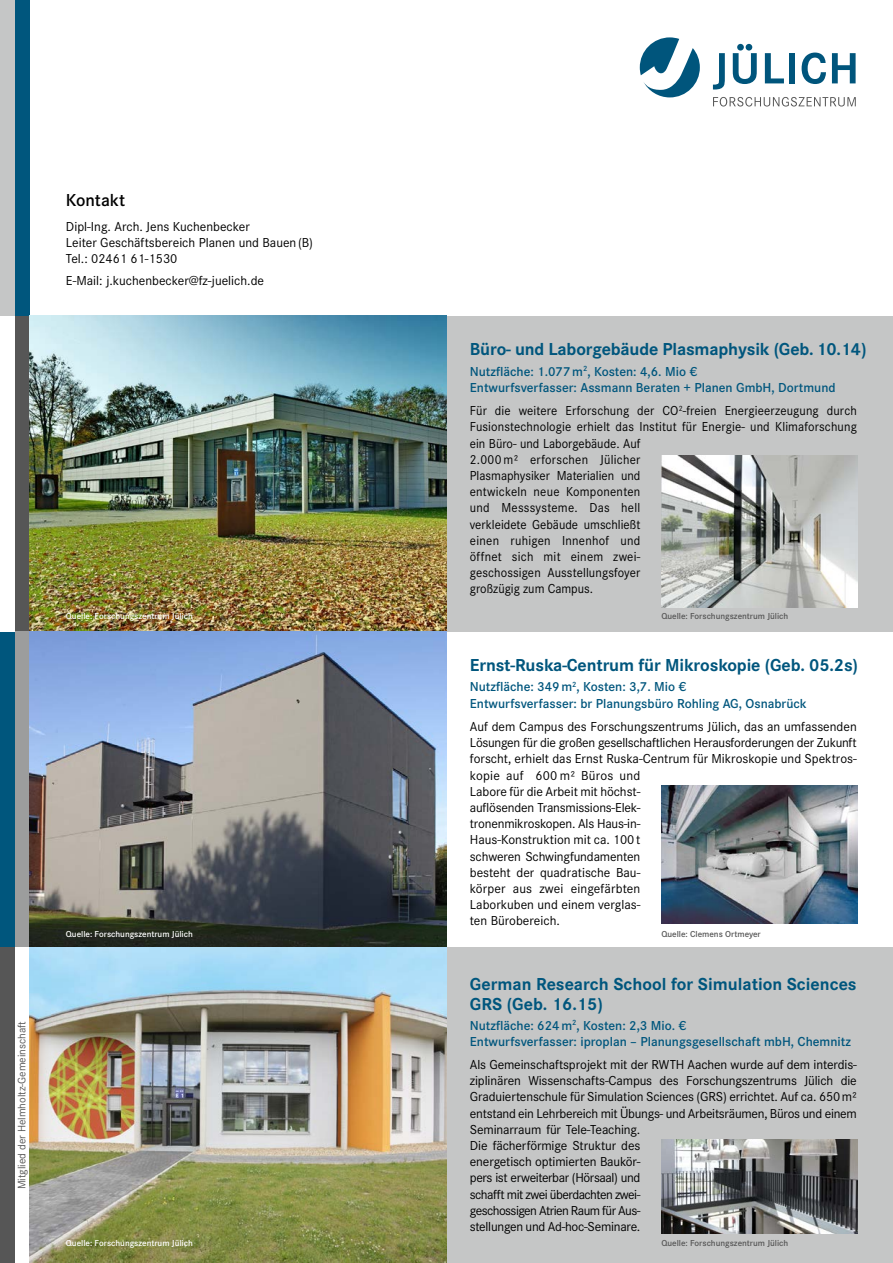
<style>
.page{position:relative;width:893px;height:1263px;background:#fff}
.page>*{position:absolute;margin:0;border:0;box-sizing:border-box;transform-origin:0 0}
.t1{font:700 18px/19.5px "Corporate S";letter-spacing:-.005em;color:#00567d}
.t2{font:600 18px "Corporate S";color:#000}
.t3{font:13.5px/16.2px "Corporate S";color:#000}
.t4{font:13.5px/16.2px "Corporate S";color:#000;scale:.95 1}
.t5{font:600 13.5px/16.2px "Corporate S";color:#00567d}
.t6{font:11.25px "Corporate S";color:#565656}
.t7{font:600 9px "Corporate S";color:#fff}
.t8{font:600 9px "Corporate S";color:#565656}
</style>
<div class="page">
<div style="left:0;top:316px;width:893px;height:315px;background:#c5c6c6"></div>
<div style="left:30px;top:947px;width:863px;height:316px;background:#c5c6c6"></div>
<div style="left:15px;top:316px;width:15px;height:315px;background:#565656"></div>
<div style="left:0;top:631px;width:15px;height:316px;background:#00567d"></div>
<div style="left:0;top:0;width:15px;height:316px;background:#c5c6c6"></div>
<div style="left:15px;top:631px;width:15px;height:316px;background:#9c9d9d"></div>
<div style="left:0;top:947px;width:15px;height:316px;background:#565656"></div>
<div style="left:0;top:316px;width:15px;height:315px;background:#fff"></div>
<div style="left:15px;top:0;width:15px;height:316px;background:#00567d"></div>
<svg style="left:640px;top:37px;width:60px;height:60px"></svg>
<svg style="left:713px;top:53px;width:12px;height:37px"></svg>
<svg style="left:733px;top:44px;width:24px;height:40px"></svg>
<svg style="left:765px;top:53px;width:19px;height:30px"></svg>
<div style="left:789px;top:53px;width:6px;height:30px;background:#00557c"></div>
<svg style="left:802px;top:53px;width:24px;height:31px"></svg>
<svg style="left:832px;top:53px;width:24px;height:30px"></svg>
<svg style="left:713px;top:97px;width:143px;height:10px"></svg>
<img style="left:30px;top:316px;width:416px;height:947px">
<img style="left:662px;top:455px;width:195px;height:152px">
<img style="left:662px;top:786px;width:195px;height:138px">
<img style="left:662px;top:1139px;width:195px;height:94px">
<h1 class="t2" style="left:66px;top:190px;width:61px">Kontakt</h1>
<p class="t3" style="left:66px;top:218px;width:249px">Dipl-Ing. Arch. Jens Kuchenbecker<br>Leiter Geschäftsbereich Planen und Bauen(B)<br>Tel.: 02461 61-1530</p>
<p class="t3" style="left:66px;top:272px;width:200px">E-Mail: j.kuchenbecker@fz-juelich.de</p>
<p class="t7" style="left:66px;top:611px;width:128px">Quelle: Forschungszentrum Jülich</p>
<p class="t6" style="left:16px;top:1189px;width:170px;rotate:-90deg">Mitglied der Helmholtz-Gemeinschaft</p>
<p class="t7" style="left:66px;top:929px;width:128px">Quelle: Forschungszentrum Jülich</p>
<p class="t7" style="left:66px;top:1238px;width:128px">Quelle: Forschungszentrum Jülich</p>
<h1 class="t1" style="left:470px;top:340px;width:398px">Büro- und Laborgebäude Plasmaphysik (Geb. 10.14)</h1>
<p class="t5" style="left:470px;top:363px;width:367px">Nutzfläche: 1.077m<sup>2</sup>, Kosten: 4,6. Mio €<br>Entwurfsverfasser: Assmann Beraten + Planen GmbH, Dortmund</p>
<p class="t4" style="left:470px;top:403px;width:409px">Für die weitere Erforschung der CO<sup>2</sup>-freien Energieerzeugung durch Fusionstechnologie erhielt das Institut für Energie- und Klimaforschung ein Büro- und Laborgebäude. Auf<br>2.000 m² erforschen Jülicher<br>Plasmaphysiker Materialien und<br>entwickeln neue Komponenten<br>und Messsysteme. Das hell<br>verkleidete Gebäude umschließt<br>einen ruhigen Innenhof und<br>öffnet sich mit einem zwei-<br>geschossigen Ausstellungsfoyer<br>großzügig zum Campus.</p>
<p class="t8" style="left:661px;top:611px;width:128px">Quelle: Forschungszentrum Jülich</p>
<h1 class="t1" style="left:470px;top:655px;width:390px">Ernst-Ruska-Centrum für Mikroskopie (Geb. 05.2s)</h1>
<p class="t5" style="left:470px;top:679px;width:338px">Nutzfläche: 349m<sup>2</sup>, Kosten: 3,7. Mio €<br>Entwurfsverfasser: br Planungsbüro Rohling AG, Osnabrück</p>
<p class="t3" style="left:470px;top:718px;width:388px">Auf dem Campus des Forschungszentrums Jülich, das an umfassenden Lösungen für die großen gesellschaftlichen Herausforderungen der Zukunft forscht, erhielt das Ernst Ruska-Centrum für Mikroskopie und Spektros&shy;kopie auf 600 m² Büros und<br>Labore für die Arbeit mit höchst-<br>auflösenden Transmissions-Elek-<br>tronenmikroskopen. Als Haus-in-<br>Haus-Konstruktion mit ca. 100t<br>schweren Schwingfundamenten<br>besteht der quadratische Bau-<br>körper aus zwei eingefärbten<br>Laborkuben und einem verglas-<br>ten Bürobereich.</p>
<p class="t8" style="left:661px;top:929px;width:101px">Quelle: Clemens Ortmeyer</p>
<h1 class="t1" style="left:470px;top:974px;width:388px">German Research School for Simulation Sciences<br>GRS (Geb. 16.15)</h1>
<p class="t5" style="left:470px;top:1017px;width:383px">Nutzfläche: 624m<sup>2</sup>, Kosten: 2,3 Mio. €<br>Entwurfsverfasser: iproplan – Planungsgesellschaft mbH, Chemnitz</p>
<p class="t3" style="left:470px;top:1056px;width:388px">Als Gemeinschaftsprojekt mit der RWTH Aachen wurde auf dem interdis&shy;ziplinären Wissenschafts-Campus des Forschungszentrums Jülich die Graduiertenschule für Simulation Sciences (GRS) errichtet. Auf ca. 650m² entstand ein Lehrbereich mit Übungs- und Arbeitsräumen, Büros und einem Seminarraum für Tele-Teaching.<br>Die fächerförmige Struktur des<br>energetisch optimierten Baukör-<br>pers ist erweiterbar (Hörsaal) und<br>schafft mit zwei überdachten zwei-<br>geschossigen Atrien Raum für Aus-<br>stellungen und Ad-hoc-Seminare.</p>
<p class="t8" style="left:661px;top:1238px;width:128px">Quelle: Forschungszentrum Jülich</p>
</div>
